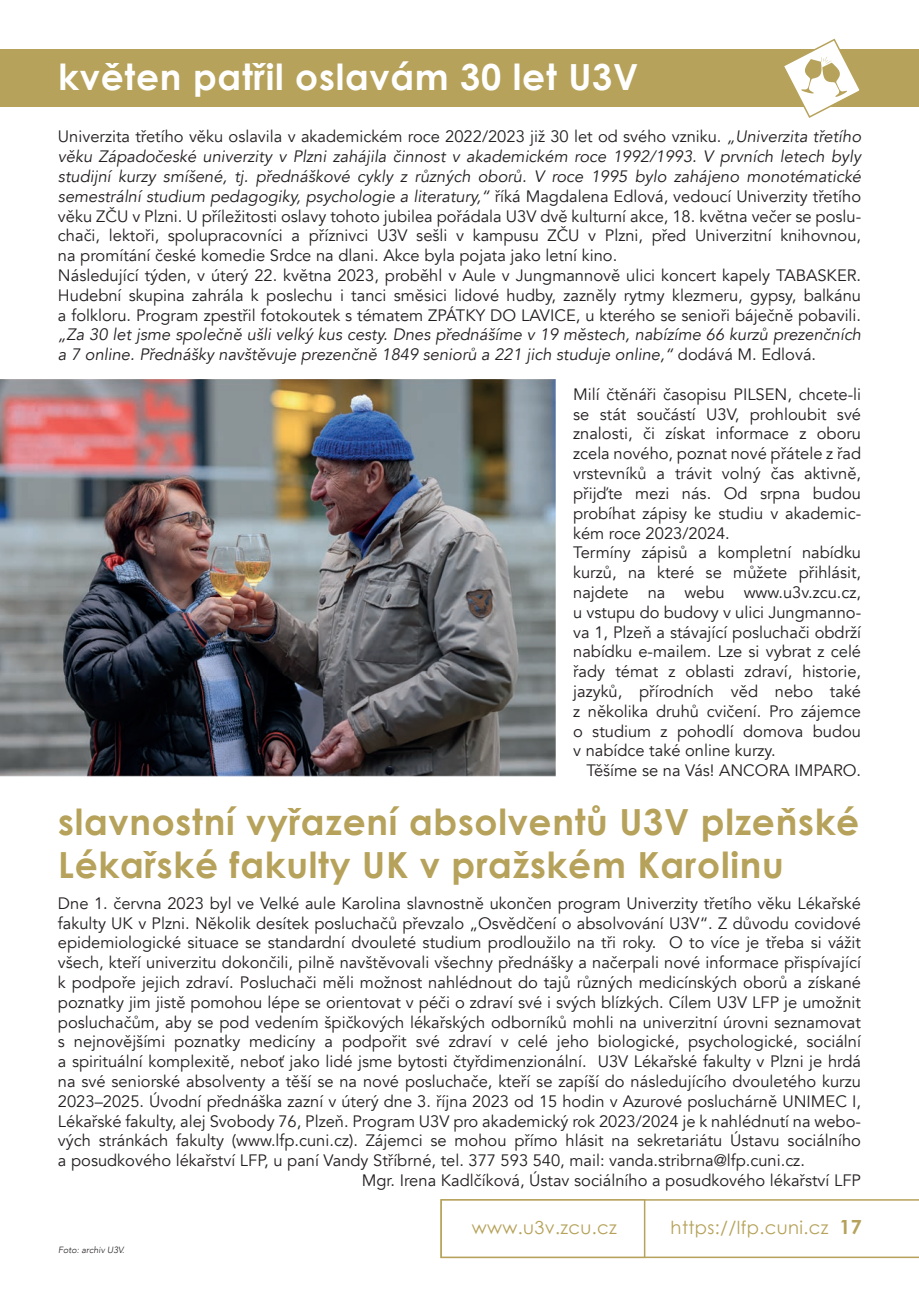
<style>
.page{position:relative;width:919px;height:1289px;background:#fff}
.page>*{position:absolute;margin:0;border:0;box-sizing:border-box;transform-origin:0 0}
.t1{font:700 36px/43.2px "Century Gothic";letter-spacing:.02em;color:#b6a25a}
.t2{font:700 36px "Century Gothic";letter-spacing:.02em;color:#fff}
.t3{font:18px "Century Gothic";letter-spacing:.02em;color:#b6a25a}
.t4{font:16.5px/19.8px "Avenir";color:#231f20}
.t5{font:italic 16.5px/19.8px "Avenir";color:#231f20}
.t6{font:italic 300 9px "Avenir";color:#231f20}
.s1{font-style:italic}
.s2{font-style:normal}
.s3{font-weight:700;font-size:19.5px}
</style>
<div class="page">
<svg style="left:440px;top:1199px;width:478px;height:58px"></svg>
<div style="left:0;top:49px;width:918px;height:58px;background:#b6a25a"></div>
<svg style="left:784px;top:39px;width:76px;height:79px"></svg>
<img style="left:0;top:379px;width:555px;height:397px">
<h1 class="t2" style="left:58px;top:50px;width:581px">květen patřil oslavám 30 let U3V</h1>
<p class="t4" style="left:58px;top:127px;width:804px">Univerzita třetího věku oslavila v akademickém roce 2022/2023 již 30 let od svého vzniku. <span class="s1">„Univerzita třetího věku Západočeské univerzity v Plzni zahájila činnost v akademickém roce 1992/1993. V prvních letech byly studijní kurzy smíšené, tj. přednáškové cykly z různých oborů. V roce 1995 bylo zahájeno monotématické semestrální studium pedagogiky, psychologie a literatury,“</span> říká Magdalena Edlová, vedoucí Univerzity třetího věku ZČU v Plzni. U příležitosti oslavy tohoto jubilea pořádala U3V dvě kulturní akce, 18. května večer se poslu&shy;chači, lektoři, spolupracovníci a příznivci U3V sešli v kampusu ZČU v Plzni, před Univerzitní knihovnou, na promítání české komedie Srdce na dlani. Akce byla pojata jako letní kino.<br>Následující týden, v úterý 22. května 2023, proběhl v Aule v Jungmannově ulici koncert kapely TABASKER.<br>Hudební skupina zahrála k poslechu i tanci směsici lidové hudby, zazněly rytmy klezmeru, gypsy, balkánu a folkloru. Program zpestřil fotokoutek s tématem ZPÁTKY DO LAVICE, u kterého se senioři báječně pobavili.</p>
<p class="t5" style="left:58px;top:325px;width:804px">„Za 30 let jsme společně ušli velký kus cesty. Dnes přednášíme v 19 městech, nabízíme 66 kurzů prezenčních a 7 online. Přednášky navštěvuje prezenčně 1849 seniorů a 221 jich studuje online,“ <span class="s2">dodává M. Edlová.</span></p>
<p class="t4" style="left:573px;top:384px;width:289px">Milí čtěnáři časopisu PILSEN, chcete-li se stát součástí U3V, prohloubit své znalosti, či získat informace z oboru zcela nového, poznat nové přátele z řad vrstevníků a trávit volný čas aktivně, přijďte mezi nás. Od srpna budou probíhat zápisy ke studiu v akademic&shy;kém roce 2023/2024.<br>Termíny zápisů a kompletní nabídku kurzů, na které se můžete přihlásit, najdete na webu www.u3v.zcu.cz, u vstupu do budovy v ulici Jungmanno&shy;va 1, Plzeň a stávající posluchači obdrží nabídku e-mailem. Lze si vybrat z celé řady témat z oblasti zdraví, historie, jazyků, přírodních věd nebo také z několika druhů cvičení. Pro zájemce o studium z pohodlí domova budou v nabídce také online kurzy.</p>
<p class="t4" style="left:586px;top:761px;width:276px">Těšíme se na Vás! ANCORA IMPARO.</p>
<h1 class="t1" style="left:58px;top:798px;width:802px">slavnostní vyřazení absolventů U3V plzeňské<br>Lékařské fakulty UK v pražském Karolinu</h1>
<p class="t4" style="left:58px;top:893px;width:804px">Dne 1. června 2023 byl ve Velké aule Karolina slavnostně ukončen program Univerzity třetího věku Lékařské</p>
<p class="t4" style="left:58px;top:913px;width:804px">fakulty UK v Plzni. Několik desítek posluchačů převzalo „Osvědčení o absolvování U3V“. Z důvodu covidové</p>
<p class="t4" style="left:58px;top:933px;width:804px">epidemiologické situace se standardní dvouleté studium prodloužilo na tři roky. O to více je třeba si vážit</p>
<p class="t4" style="left:58px;top:952px;width:804px">všech, kteří univerzitu dokončili, pilně navštěvovali všechny přednášky a načerpali nové informace přispívající</p>
<p class="t4" style="left:58px;top:972px;width:804px">k podpoře jejich zdraví. Posluchači měli možnost nahlédnout do tajů různých medicínských oborů a získané</p>
<p class="t4" style="left:58px;top:992px;width:804px">poznatky jim jistě pomohou lépe se orientovat v péči o zdraví své i svých blízkých. Cílem U3V LFP je umožnit</p>
<p class="t4" style="left:58px;top:1012px;width:804px">posluchačům, aby se pod vedením špičkových lékařských odborníků mohli na univerzitní úrovni seznamovat</p>
<p class="t4" style="left:58px;top:1032px;width:804px">s nejnovějšími poznatky medicíny a podpořit své zdraví v celé jeho biologické, psychologické, sociální</p>
<p class="t4" style="left:58px;top:1051px;width:804px">a spirituální komplexitě, neboť jako lidé jsme bytosti čtyřdimenzionální. U3V Lékařské fakulty v Plzni je hrdá</p>
<p class="t4" style="left:58px;top:1071px;width:804px">na své seniorské absolventy a těší se na nové posluchače, kteří se zapíší do následujícího dvouletého kurzu</p>
<p class="t4" style="left:58px;top:1091px;width:804px">2023–2025. Úvodní přednáška zazní v úterý dne 3. října 2023 od 15 hodin v Azurové posluchárně UNIMEC I,</p>
<p class="t4" style="left:58px;top:1111px;width:804px">Lékařské fakulty, alej Svobody 76, Plzeň. Program U3V pro akademický rok 2023/2024 je k nahlédnutí na webo-</p>
<p class="t4" style="left:58px;top:1131px;width:804px">vých stránkách fakulty (www.lfp.cuni.cz). Zájemci se mohou přímo hlásit na sekretariátu Ústavu sociálního</p>
<p class="t4" style="left:58px;top:1150px;width:748px">a posudkového lékařství LFP, u paní Vandy Stříbrné, tel. 377 593 540, mail: vanda.stribrna@lfp.cuni.cz.</p>
<p class="t4" style="left:362px;top:1170px;width:500px">Mgr. Irena Kadlčíková, Ústav sociálního a posudkového lékařství LFP</p>
<p class="t6" style="left:58px;top:1244px;width:68px">Foto: archiv U3V.</p>
<p class="t3" style="left:471px;top:1214px;width:146px">www.u3v.zcu.cz</p>
<p class="t3" style="left:670px;top:1214px;width:192px">https://lfp.cuni.cz <span class="s3">17</span></p>
</div>
